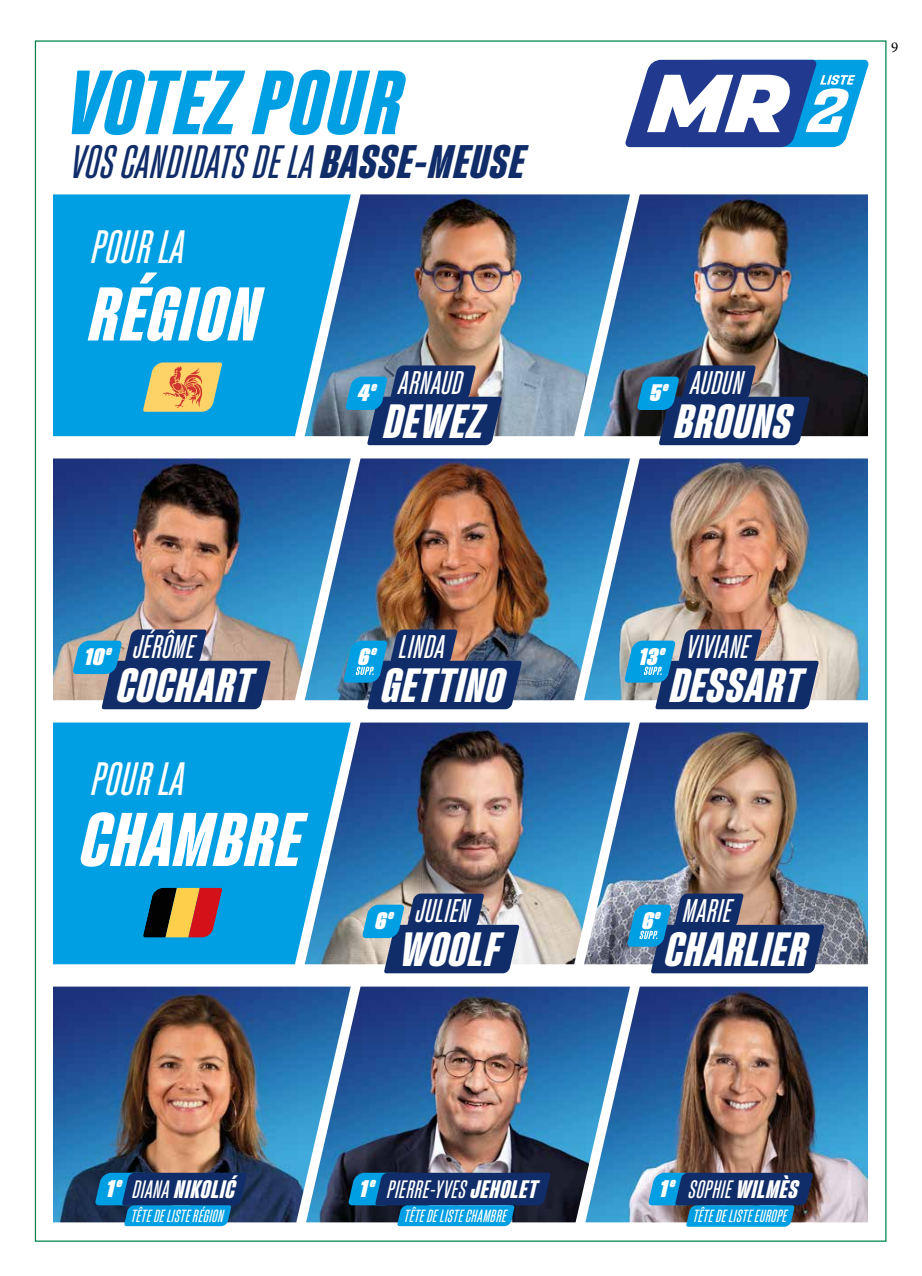
<style>
.page{position:relative;width:922px;height:1276px;background:#fff}
.page>*{position:absolute;margin:0;border:0;box-sizing:border-box;transform-origin:0 0}
.t1{font:italic 700 condensed 89.75px "Fixture";color:#009fe3}
.t2{font:italic 700 condensed 75px "Fixture";color:#fff}
.t3{font:italic 700 condensed 47.5px "Fixture";color:#fff}
.t4{font:italic condensed 46.5px/85.4px "Fixture";color:#102d69}
.t5{font:italic condensed 46.5px "Fixture";color:#fff}
.t6{font:italic condensed 32.5px "Fixture";color:#fff}
.t7{font:italic condensed 25px "Fixture";color:#fff}
.t8{font:italic 700 condensed 25px "Fixture";color:#fff}
.t9{font:italic 900 condensed 23.5px "Fixture";color:#fff}
.t10{font:italic condensed 17.5px "Fixture";color:#fff}
.t11{font:15px "Minion Pro";color:#000}
.t12{font:italic 900 condensed 13.75px "Fixture";color:#fff}
.s1{font-weight:700}
.s2{color:#fff}
.s3{font-weight:900;font-size:23.75px}
.s4{font-weight:400}
</style>
<div class="page">
<img style="left:53px;top:458px;width:251px;height:242px">
<img style="left:53px;top:986px;width:253px;height:236px">
<img style="left:304px;top:458px;width:279px;height:242px">
<img style="left:583px;top:458px;width:285px;height:242px">
<img style="left:350px;top:722px;width:233px;height:242px">
<img style="left:583px;top:722px;width:285px;height:242px">
<img style="left:350px;top:194px;width:233px;height:242px">
<img style="left:583px;top:194px;width:285px;height:242px">
<svg style="left:53px;top:194px;width:297px;height:242px;background:#0c9fdf"></svg>
<svg style="left:53px;top:722px;width:297px;height:242px;background:#0c9fdf"></svg>
<img style="left:306px;top:986px;width:279px;height:236px">
<img style="left:585px;top:986px;width:283px;height:236px">
<svg style="left:625px;top:60px;width:243px;height:87px"></svg>
<svg style="left:345px;top:365px;width:157px;height:80px;background:#305382"></svg>
<svg style="left:636px;top:365px;width:173px;height:80px;background:#22406d"></svg>
<svg style="left:73px;top:629px;width:198px;height:80px;background:#415c84"></svg>
<img style="left:343px;top:629px;width:178px;height:80px">
<svg style="left:624px;top:629px;width:194px;height:80px;background:#44648d"></svg>
<svg style="left:362px;top:893px;width:157px;height:80px;background:#3e5d88"></svg>
<svg style="left:627px;top:893px;width:197px;height:80px;background:#395580"></svg>
<svg style="left:143px;top:362px;width:79px;height:50px;background:#cfb473"></svg>
<svg style="left:143px;top:888px;width:79px;height:49px;background:#85583e"></svg>
<svg style="left:95px;top:1172px;width:152px;height:54px;background:#125b94"></svg>
<svg style="left:348px;top:1172px;width:202px;height:54px;background:#155287"></svg>
<svg style="left:648px;top:1172px;width:165px;height:54px;background:#246396"></svg>
<p class="t11" style="left:891px;top:37px;width:9px">9</p>
<h1 class="t1" style="left:62px;top:46px;width:363px">VOTEZPOUR</h1>
<h3 class="t4" style="left:88px;top:119px;width:449px;text-indent:-20px">VOSCANDIDATSDELA<span class="s1">BASSE-MEUSE<br></span><span class="s2">POURLA</span></h3>
<h2 class="t2" style="left:84px;top:267px;width:196px">RÉGION</h2>
<h3 class="t9" style="left:356px;top:375px;width:26px">4<sup>e</sup></h3>
<h3 class="t6" style="left:397px;top:364px;width:74px">ARNAUD</h3>
<h3 class="t9" style="left:648px;top:375px;width:26px">5<sup>e</sup></h3>
<h3 class="t6" style="left:688px;top:364px;width:63px">AUDUN</h3>
<h3 class="t3" style="left:380px;top:391px;width:116px">DEWEZ</h3>
<h3 class="t3" style="left:671px;top:391px;width:133px">BROUNS</h3>
<h3 class="t6" style="left:131px;top:628px;width:72px">JÉRÔME</h3>
<h3 class="t9" style="left:83px;top:639px;width:34px">10<sup>e</sup></h3>
<h3 class="t9" style="left:357px;top:639px;width:21px">6</h3>
<p class="t12" style="left:370px;top:640px;width:12px">e</p>
<h3 class="t6" style="left:397px;top:628px;width:56px">LINDA</h3>
<h3 class="t9" style="left:637px;top:639px;width:33px">13<sup>e</sup></h3>
<h3 class="t6" style="left:685px;top:628px;width:73px">VIVIANE</h3>
<h3 class="t3" style="left:114px;top:655px;width:151px">COCHART</h3>
<h3 class="t3" style="left:379px;top:655px;width:139px">GETTINO</h3>
<h3 class="t3" style="left:666px;top:655px;width:148px">DESSART</h3>
<h3 class="t5" style="left:88px;top:752px;width:108px">POURLA</h3>
<h2 class="t2" style="left:76px;top:792px;width:245px">CHAMBRE</h2>
<h3 class="t9" style="left:374px;top:903px;width:26px">6<sup>e</sup></h3>
<h3 class="t6" style="left:414px;top:892px;width:65px">JULIEN</h3>
<h3 class="t9" style="left:640px;top:903px;width:26px">6<sup>e</sup></h3>
<h3 class="t6" style="left:680px;top:892px;width:60px">MARIE</h3>
<h3 class="t3" style="left:397px;top:919px;width:115px">WOOLF</h3>
<h3 class="t3" style="left:662px;top:919px;width:158px">CHARLIER</h3>
<h3 class="t8" style="left:105px;top:1173px;width:138px"><span class="s3">1</span><sup>e</sup> <span class="s4">DIANA</span> NIKOLIĆ</h3>
<p class="t10" style="left:130px;top:1205px;width:99px">TÊTEDELISTERÉGION</p>
<h3 class="t7" style="left:358px;top:1175px;width:186px"><span class="s3">1</span><sup>e</sup> PIERRE-YVES<span class="s1">JEHOLET</span></h3>
<p class="t10" style="left:403px;top:1205px;width:108px">TÊTEDELISTECHAMBRE</p>
<h3 class="t7" style="left:658px;top:1175px;width:147px"><span class="s3">1</span><sup>e</sup> SOPHIE<span class="s1">WILMÈS</span></h3>
<p class="t10" style="left:692px;top:1205px;width:100px">TÊTEDELISTEEUROPE</p>
</div>
